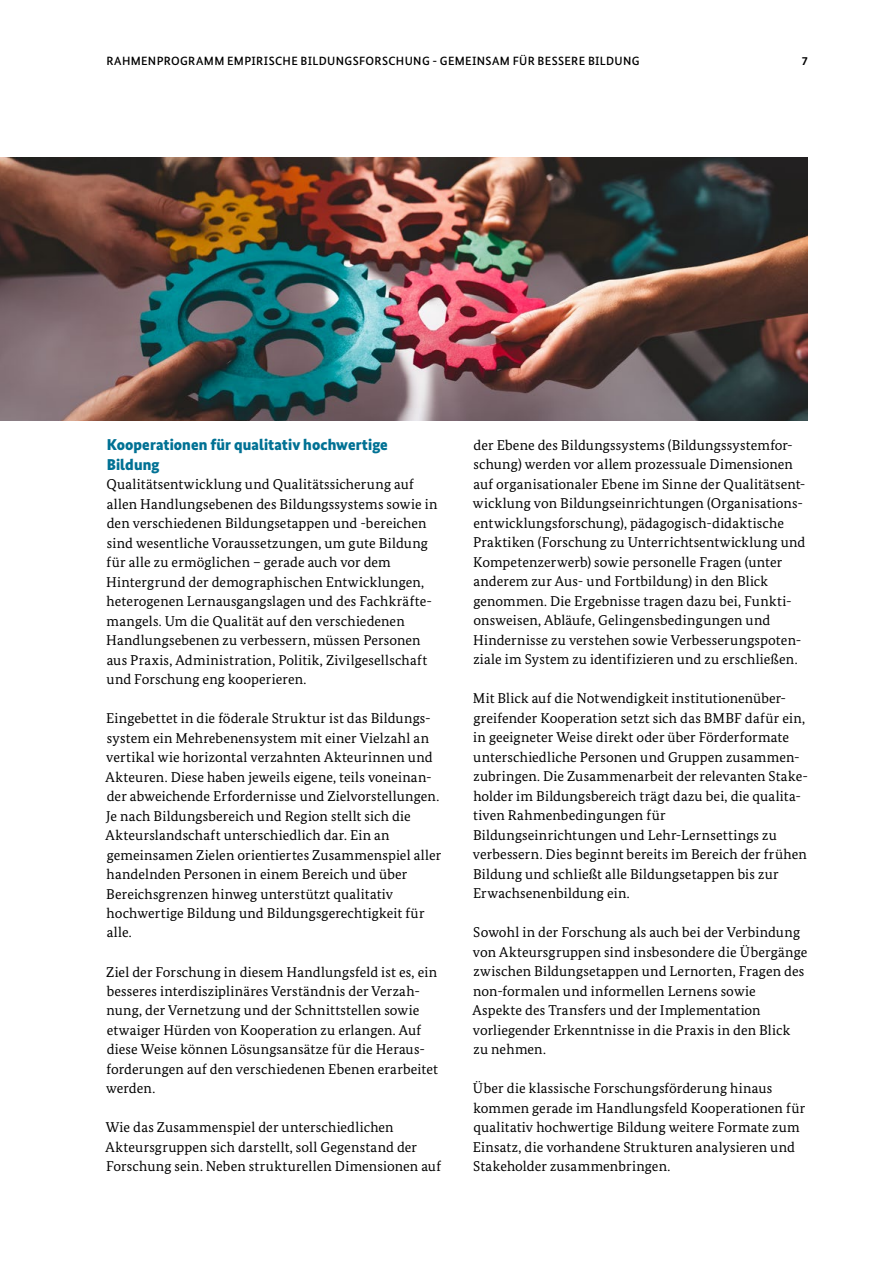
<style>
.page{position:relative;width:893px;height:1263px;background:#fff}
.page>*{position:absolute;margin:0;border:0;box-sizing:border-box;transform-origin:0 0}
.t1{font:900 15.75px/19.5px "Bundes Sans";letter-spacing:.005em;color:#007194}
.t2{font:14.25px/19.5px "Bundes Serif";letter-spacing:.01em;color:#000}
.t3{font:500 12px "Bundes Sans";letter-spacing:.03em;color:#000}
.t4{font:700 12px "Bundes Sans";color:#000}
</style>
<div class="page">
<img style="left:0;top:157px;width:808px;height:264px">
<p class="t3" style="left:106px;top:53px;width:535px">RAHMENPROGRAMM EMPIRISCHE BILDUNGSFORSCHUNG GEMEINSAM FÜR BESSERE BILDUNG</p>
<p class="t3" style="left:432px;top:53px;width:6px">-</p>
<p class="t4" style="left:802px;top:53px;width:7px">7</p>
<p class="t1" style="left:107px;top:435px;width:283px">Kooperationen für qualitativ hochwertige<br>Bildung</p>
<p class="t2" style="left:106px;top:474px;width:333px">Qualitätsentwicklung und Qualitätssicherung auf allen Handlungsebenen des Bildungssystems sowie in den verschiedenen Bildungsetappen und -bereichen sind wesentliche Voraussetzungen, um gute Bildung für alle zu ermöglichen – gerade auch vor dem Hintergrund der demographischen Entwicklungen, heterogenen Lernausgangslagen und des Fachkräfte&shy;mangels. Um die Qualität auf den verschiedenen Handlungsebenen zu verbessern, müssen Personen aus Praxis, Administration, Politik, Zivilgesellschaft und Forschung eng kooperieren.</p>
<p class="t2" style="left:106px;top:708px;width:337px">Eingebettet in die föderale Struktur ist das Bildungs&shy;system ein Mehrebenensystem mit einer Vielzahl an vertikal wie horizontal verzahnten Akteurinnen und Akteuren. Diese haben jeweils eigene, teils voneinan&shy;der abweichende Erfordernisse und Zielvorstellungen.<br>Je nach Bildungsbereich und Region stellt sich die Akteurslandschaft unterschiedlich dar. Ein an gemeinsamen Zielen orientiertes Zusammenspiel aller handelnden Personen in einem Bereich und über Bereichsgrenzen hinweg unterstützt qualitativ hochwertige Bildung und Bildungsgerechtigkeit für alle.</p>
<p class="t2" style="left:106px;top:962px;width:333px">Ziel der Forschung in diesem Handlungsfeld ist es, ein besseres interdisziplinäres Verständnis der Verzah&shy;nung, der Vernetzung und der Schnittstellen sowie etwaiger Hürden von Kooperation zu erlangen. Auf diese Weise können Lösungsansätze für die Heraus&shy;forderungen auf den verschiedenen Ebenen erarbeitet werden.</p>
<p class="t2" style="left:106px;top:1118px;width:337px">Wie das Zusammenspiel der unterschiedlichen<br>Akteursgruppen sich darstellt, soll Gegenstand der<br>Forschung sein. Neben strukturellen Dimensionen auf</p>
<p class="t2" style="left:473px;top:435px;width:334px">der Ebene des Bildungssystems (Bildungssystemfor&shy;schung) werden vor allem prozessuale Dimensionen auf organisationaler Ebene im Sinne der Qualitätsent&shy;wicklung von Bildungseinrichtungen (Organisations&shy;entwicklungsforschung), pädagogisch-didaktische Praktiken (Forschung zu Unterrichtsentwicklung und Kompetenzerwerb) sowie personelle Fragen (unter anderem zur Aus- und Fortbildung) in den Blick genommen. Die Ergebnisse tragen dazu bei, Funkti&shy;onsweisen, Abläufe, Gelingensbedingungen und Hindernisse zu verstehen sowie Verbesserungspoten&shy;ziale im System zu identifizieren und zu erschließen.</p>
<p class="t2" style="left:473px;top:688px;width:337px">Mit Blick auf die Notwendigkeit institutionenüber&shy;greifender Kooperation setzt sich das BMBF dafür ein, in geeigneter Weise direkt oder über Förderformate unterschiedliche Personen und Gruppen zusammen&shy;zubringen. Die Zusammenarbeit der relevanten Stake&shy;holder im Bildungsbereich trägt dazu bei, die qualita&shy;tiven Rahmenbedingungen für Bildungseinrichtungen und Lehr-Lernsettings zu verbessern. Dies beginnt bereits im Bereich der frühen Bildung und schließt alle Bildungsetappen bis zur Erwachsenenbildung ein.</p>
<p class="t2" style="left:472px;top:922px;width:337px">Sowohl in der Forschung als auch bei der Verbindung von Akteursgruppen sind insbesondere die Übergänge zwischen Bildungsetappen und Lernorten, Fragen des non-formalen und informellen Lernens sowie Aspekte des Transfers und der Implementation vorliegender Erkenntnisse in die Praxis in den Blick zu nehmen.</p>
<p class="t2" style="left:473px;top:1078px;width:334px">Über die klassische Forschungsförderung hinaus kommen gerade im Handlungsfeld Kooperationen für qualitativ hochwertige Bildung weitere Formate zum Einsatz, die vorhandene Strukturen analysieren und Stakeholder zusammenbringen.</p>
</div>
